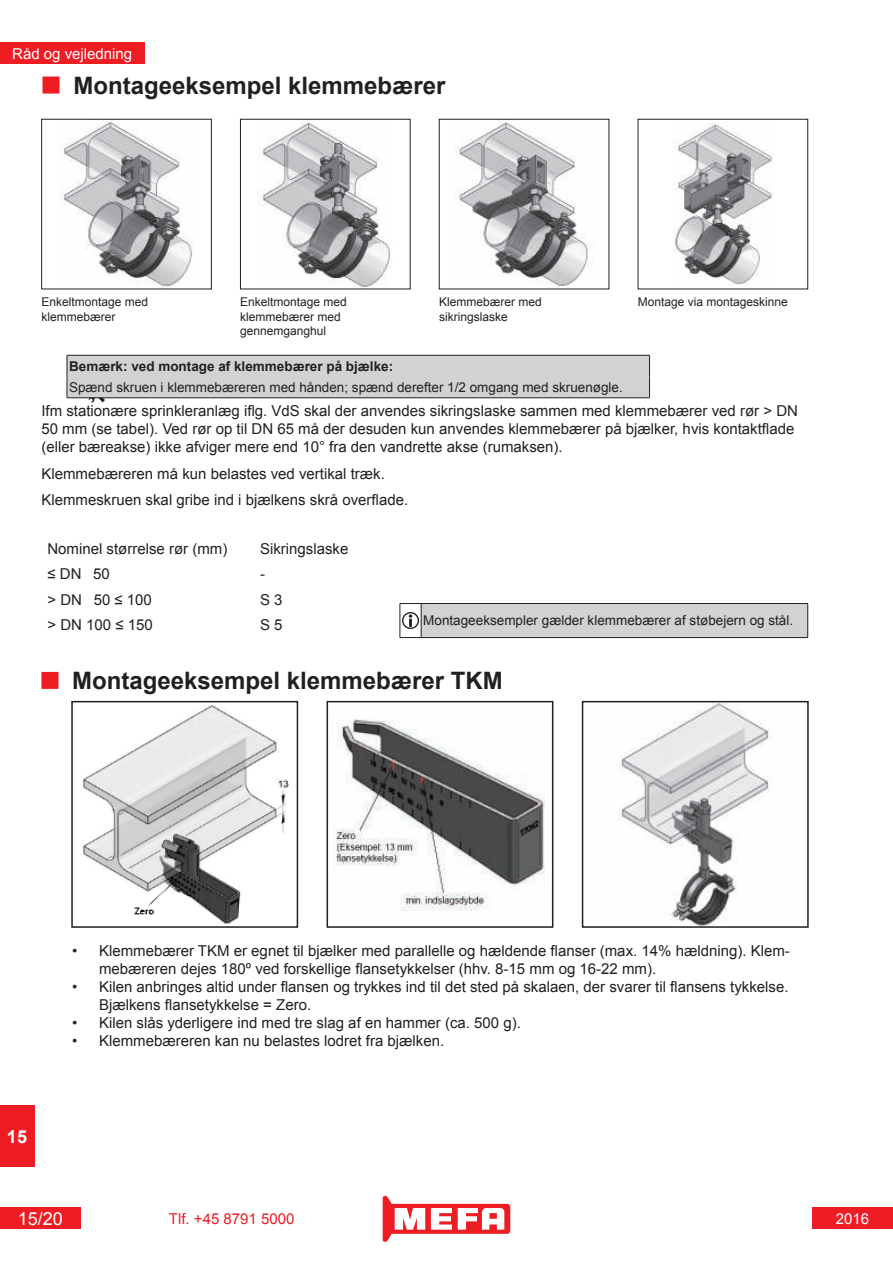
<style>
.page{position:relative;width:893px;height:1263px;background:#fff}
.page>*{position:absolute;margin:0;border:0;box-sizing:border-box;transform-origin:0 0}
.t1{font:700 24px "Arial";color:#231f20}
.t2{font:18px "Arial";color:#fff}
.t3{font:700 18px "Arial";color:#fff}
.t4{font:15px/18px "Arial";color:#231f20}
.t5{font:15px "Arial";color:#fff}
.t6{font:15px "Arial";color:#ee1d23}
.t7{font:13.5px "Arial";color:#231f20}
.t8{font:700 13.5px "Arial";color:#231f20}
.t9{font:12px/14.4px "Arial";color:#231f20}
</style>
<div class="page">
<div style="left:0;top:1106px;width:34px;height:61px;background:#ee1d23"></div>
<div style="left:0;top:43px;width:145px;height:21px;background:#ee1d23"></div>
<div style="left:0;top:1208px;width:81px;height:21px;background:#ee1d23"></div>
<svg style="left:383px;top:1196px;width:127px;height:46px"></svg>
<div style="left:812px;top:1208px;width:81px;height:21px;background:#ee1d23"></div>
<div style="left:43px;top:77px;width:16px;height:16px;background:#ee1d23"></div>
<div style="left:43px;top:77px;width:17px;height:17px;border:2px solid #ee1d23"></div>
<img style="left:60px;top:121px;width:133px;height:166px">
<div style="left:41px;top:119px;width:171px;height:170px;border:1px solid #231f20"></div>
<img style="left:258px;top:121px;width:135px;height:166px">
<div style="left:240px;top:119px;width:170px;height:170px;border:1px solid #231f20"></div>
<img style="left:455px;top:121px;width:138px;height:166px">
<div style="left:439px;top:119px;width:170px;height:170px;border:1px solid #231f20"></div>
<img style="left:673px;top:122px;width:100px;height:164px">
<div style="left:638px;top:119px;width:170px;height:170px;border:1px solid #231f20"></div>
<div style="left:421px;top:603px;width:387px;height:34px;background:#d1d2d4"></div>
<svg style="left:400px;top:603px;width:21px;height:1px"></svg>
<hr style="left:400px;top:604px;width:1px;height:33px;background:#231f20">
<svg style="left:400px;top:637px;width:21px;height:1px"></svg>
<hr style="left:421px;top:603px;width:387px;height:1px;background:#231f20">
<hr style="left:421px;top:604px;width:1px;height:33px;background:#231f20">
<hr style="left:807px;top:604px;width:1px;height:33px;background:#231f20">
<hr style="left:421px;top:637px;width:387px;height:1px;background:#231f20">
<svg style="left:402px;top:612px;width:17px;height:17px"></svg>
<svg style="left:67px;top:355px;width:583px;height:47px;background:#d0d0d2"></svg>
<hr style="left:67px;top:397px;width:583px;height:1px;background:#231f20">
<div style="left:42px;top:673px;width:16px;height:15px;background:#ee1d23"></div>
<div style="left:41px;top:672px;width:17px;height:17px;border:2px solid #ee1d23"></div>
<img style="left:83px;top:705px;width:206px;height:219px">
<div style="left:71px;top:701px;width:227px;height:227px;border:2px solid #231f20"></div>
<img style="left:336px;top:719px;width:209px;height:192px">
<div style="left:327px;top:701px;width:226px;height:227px;border:2px solid #231f20"></div>
<img style="left:618px;top:704px;width:152px;height:221px">
<div style="left:582px;top:701px;width:227px;height:227px;border:2px solid #231f20"></div>
<p class="t5" style="left:12px;top:47px;width:122px">Råd og vejledning</p>
<h1 class="t1" style="left:73px;top:76px;width:374px">Montageeksempel klemmebærer</h1>
<p class="t9" style="left:41px;top:296px;width:108px">Enkeltmontage med klemmebærer</p>
<p class="t9" style="left:240px;top:296px;width:108px">Enkeltmontage med klemmebærer med gennemganghul</p>
<p class="t9" style="left:439px;top:296px;width:104px">Klemmebærer med</p>
<p class="t9" style="left:638px;top:296px;width:152px">Montage via montageskinne</p>
<p class="t9" style="left:439px;top:311px;width:70px">sikringslaske</p>
<p class="t8" style="left:69px;top:361px;width:326px">Bemærk: ved montage af klemmebærer på bjælke:</p>
<p class="t7" style="left:69px;top:382px;width:555px">Spænd skruen i klemmebæreren med hånden; spænd derefter 1/2 omgang med skruenøgle.</p>
<p class="t4" style="left:41px;top:402px;width:758px">Ifm stationære sprinkleranlæg iflg. VdS skal der anvendes sikringslaske sammen med klemmebærer ved rør &gt; DN<br>50 mm (se tabel). Ved rør op til DN 65 må der desuden kun anvendes klemmebærer på bjælker, hvis kontaktflade (eller bæreakse) ikke afviger mere end 10° fra den vandrette akse (rumaksen).</p>
<p class="t4" style="left:41px;top:462px;width:368px;line-height:26.5px">Klemmebæreren må kun belastes ved vertikal træk.<br>Klemmeskruen skal gribe ind i bjælkens skrå overflade.</p>
<p class="t4" style="left:47px;top:539px;width:181px">Nominel størrelse rør (mm)</p>
<p class="t4" style="left:260px;top:541px;width:90px">Sikringslaske</p>
<p class="t4" style="left:47px;top:565px;width:64px">≤ DN 50</p>
<p class="t4" style="left:260px;top:566px;width:6px">-</p>
<p class="t4" style="left:47px;top:590px;width:106px">&gt; DN 50 ≤ 100</p>
<p class="t4" style="left:260px;top:592px;width:24px">S 3</p>
<p class="t4" style="left:47px;top:616px;width:107px">&gt; DN 100 ≤ 150</p>
<p class="t4" style="left:260px;top:617px;width:24px">S 5</p>
<p class="t7" style="left:423px;top:615px;width:371px">Montageeksempler gælder klemmebærer af støbejern og stål.</p>
<h1 class="t1" style="left:72px;top:671px;width:432px">Montageeksempel klemmebærer TKM</h1>
<p class="t3" style="left:7px;top:1129px;width:22px">15</p>
<p class="t4" style="left:99px;top:943px;width:692px;text-indent:-27px">• Klemmebærer TKM er egnet til bjælker med parallelle og hældende flanser (max. 14% hældning). Klem&shy;mebæreren dejes 180º ved forskellige flansetykkelser (hhv. 8-15 mm og 16-22 mm).</p>
<p class="t4" style="left:99px;top:979px;width:691px;text-indent:-27px">• Kilen anbringes altid under flansen og trykkes ind til det sted på skalaen, der svarer til flansens tykkelse.<br>Bjælkens flansetykkelse = Zero.</p>
<p class="t4" style="left:72px;top:1015px;width:450px">• Kilen slås yderligere ind med tre slag af en hammer (ca. 500 g).</p>
<p class="t4" style="left:72px;top:1033px;width:374px">• Klemmebæreren kan nu belastes lodret fra bjælken.</p>
<p class="t2" style="left:18px;top:1211px;width:47px">15/20</p>
<p class="t6" style="left:169px;top:1213px;width:127px">Tlf. +45 8791 5000</p>
<p class="t5" style="left:836px;top:1213px;width:35px">2016</p>
</div>
